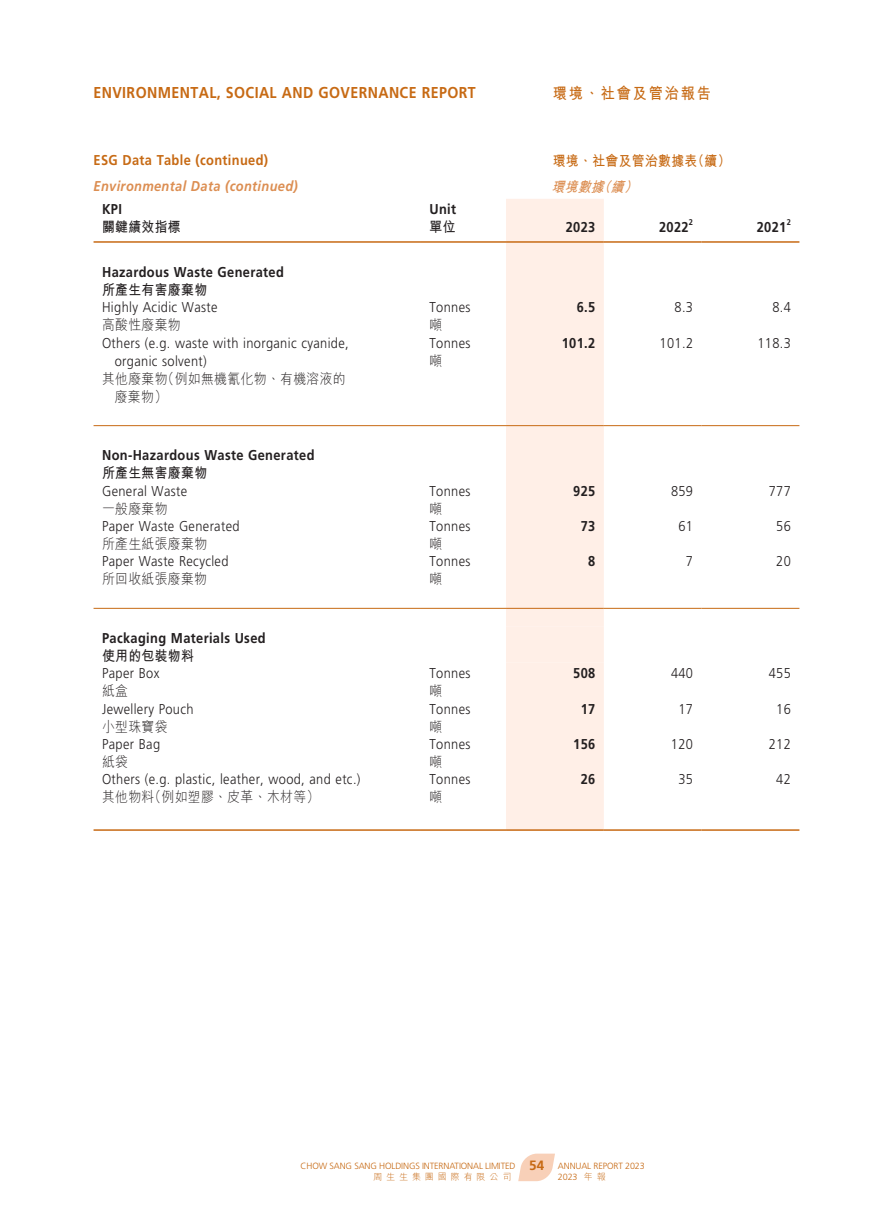
<style>
.page{position:relative;width:893px;height:1212px;background:#fff}
.page>*{position:absolute;margin:0;border:0;box-sizing:border-box;transform-origin:0 0}
.t1{font:700 15.75px "Frutiger LT Std";letter-spacing:.03em;color:#c76a14;scale:.9 1}
.t2{font:700 15.75px "M Hei HK";letter-spacing:.13em;color:#c76a14;scale:.9 1}
.t3{font:300 14.25px/18px "Frutiger LT Std";letter-spacing:.03em;color:#231f20;scale:.9 1}
.t4{font:700 14.25px "Frutiger LT Std";letter-spacing:.03em;color:#231f20;scale:.9 1}
.t5{font:300 14.25px/18px "M Hei HK";letter-spacing:.03em;color:#231f20;scale:.9 1}
.t6{font:700 14.25px "M Hei HK";letter-spacing:.03em;color:#231f20;scale:.9 1}
.t7{font:italic 700 14.25px "Frutiger LT Std";letter-spacing:.03em;color:#dc8e52;scale:.9 1}
.t8{font:700 14.25px "Frutiger LT Std";letter-spacing:.03em;color:#c76a14;scale:.9 1}
.t9{font:700 14.25px "M Hei HK";letter-spacing:.03em;color:#c76a14;scale:.9 1}
.t10{font:italic 700 14.25px "M Hei HK";color:#dc8e52;scale:.9 1}
.t11{font:700 13.5px "Frutiger LT Std";color:#c76a14}
.t12{font:300 9px "Frutiger LT Std";letter-spacing:-.015em;color:#c76a14}
.t13{font:300 9px "M Hei HK";letter-spacing:.435em;color:#c76a14}
.t14{font:700 8.25px "Frutiger LT Std";color:#231f20;scale:.9 1}
.s1{font-family:"M Hei HK"}
</style>
<div class="page">
<svg style="left:518px;top:1153px;width:37px;height:28px"></svg>
<div style="left:506px;top:199px;width:98px;height:630px;background:#ffefe7"></div>
<div style="left:506px;top:444px;width:98px;height:219px;background:#ffefe7"></div>
<hr style="left:94px;top:241px;width:327px;height:2px;background:#c76a14">
<hr style="left:421px;top:241px;width:85px;height:2px;background:#c76a14">
<hr style="left:506px;top:241px;width:98px;height:2px;background:#c76a14">
<hr style="left:604px;top:241px;width:98px;height:2px;background:#c76a14">
<hr style="left:702px;top:241px;width:97px;height:2px;background:#c76a14">
<hr style="left:94px;top:425px;width:327px;height:1px;background:#c76a14">
<hr style="left:421px;top:425px;width:85px;height:1px;background:#c76a14">
<hr style="left:506px;top:425px;width:98px;height:1px;background:#c76a14">
<hr style="left:604px;top:425px;width:98px;height:1px;background:#c76a14">
<hr style="left:702px;top:425px;width:97px;height:1px;background:#c76a14">
<hr style="left:94px;top:608px;width:327px;height:1px;background:#c76a14">
<hr style="left:421px;top:608px;width:85px;height:1px;background:#c76a14">
<hr style="left:506px;top:608px;width:98px;height:1px;background:#c76a14">
<hr style="left:604px;top:608px;width:98px;height:1px;background:#c76a14">
<hr style="left:702px;top:608px;width:97px;height:1px;background:#c76a14">
<hr style="left:94px;top:829px;width:327px;height:2px;background:#c76a14">
<hr style="left:421px;top:829px;width:85px;height:2px;background:#c76a14">
<hr style="left:506px;top:829px;width:98px;height:2px;background:#c76a14">
<hr style="left:604px;top:829px;width:98px;height:2px;background:#c76a14">
<hr style="left:702px;top:829px;width:97px;height:2px;background:#c76a14">
<p class="t1" style="left:94px;top:83px;width:426px">ENVIRONMENTAL, SOCIAL AND GOVERNANCE REPORT</p>
<p class="t2" style="left:553px;top:82px;width:177px">環境、社會及管治報告</p>
<p class="t8" style="left:94px;top:152px;width:196px">ESG Data Table (continued)</p>
<p class="t7" style="left:94px;top:178px;width:228px">Environmental Data (continued)</p>
<p class="t9" style="left:553px;top:150px;width:199px">環境、社會及管治數據表（續）</p>
<p class="t10" style="left:551px;top:177px;width:102px">環境數據（續）</p>
<p class="t4" style="left:102px;top:201px;width:24px">KPI</p>
<p class="t6" style="left:102px;top:217px;width:89px">關鍵績效指標</p>
<p class="t4" style="left:429px;top:201px;width:31px">Unit</p>
<p class="t6" style="left:429px;top:217px;width:30px">單位</p>
<p class="t4" style="left:566px;top:218px;width:34px">2023</p>
<p class="t4" style="left:659px;top:218px;width:34px">2022</p>
<p class="t14" style="left:689px;top:217px;width:6px">2</p>
<p class="t4" style="left:757px;top:218px;width:34px">2021</p>
<p class="t14" style="left:787px;top:217px;width:6px">2</p>
<p class="t4" style="left:102px;top:264px;width:203px">Hazardous Waste Generated</p>
<p class="t6" style="left:102px;top:279px;width:118px">所產生有害廢棄物</p>
<p class="t3" style="left:102px;top:299px;width:130px">Highly Acidic Waste</p>
<p class="t5" style="left:102px;top:316px;width:89px">高酸性廢棄物</p>
<p class="t3" style="left:429px;top:299px;width:47px">Tonnes</p>
<p class="t5" style="left:429px;top:316px;width:16px">噸</p>
<p class="t4" style="left:577px;top:299px;width:22px">6.5</p>
<p class="t3" style="left:675px;top:299px;width:22px">8.3</p>
<p class="t3" style="left:772px;top:299px;width:22px">8.4</p>
<p class="t3" style="left:115px;top:334px;width:261px;text-indent:-13px">Others (e.g. waste with inorganic cyanide, organic solvent)</p>
<p class="t5" style="left:115px;top:369px;width:258px;text-indent:-13px">其他廢棄物（例如無機氰化物、有機溶液的廢棄物）</p>
<p class="t3" style="left:429px;top:334px;width:47px">Tonnes</p>
<p class="t5" style="left:429px;top:351px;width:16px">噸</p>
<p class="t4" style="left:562px;top:334px;width:39px">101.2</p>
<p class="t3" style="left:660px;top:334px;width:39px">101.2</p>
<p class="t3" style="left:757px;top:334px;width:39px">118.3</p>
<p class="t4" style="left:102px;top:447px;width:238px">Non-Hazardous Waste Generated</p>
<p class="t6" style="left:102px;top:463px;width:118px">所產生無害廢棄物</p>
<p class="t3" style="left:102px;top:482px;width:96px">General Waste</p>
<p class="t5" style="left:102px;top:499px;width:74px">一般廢棄物</p>
<p class="t3" style="left:429px;top:482px;width:47px">Tonnes</p>
<p class="t5" style="left:429px;top:499px;width:16px">噸</p>
<p class="t4" style="left:573px;top:482px;width:26px">925</p>
<p class="t3" style="left:671px;top:482px;width:26px">859</p>
<p class="t3" style="left:769px;top:482px;width:26px">777</p>
<p class="t3" style="left:102px;top:517px;width:154px">Paper Waste Generated</p>
<p class="t5" style="left:102px;top:534px;width:118px">所產生紙張廢棄物</p>
<p class="t3" style="left:429px;top:517px;width:47px">Tonnes</p>
<p class="t5" style="left:429px;top:534px;width:16px">噸</p>
<p class="t4" style="left:581px;top:518px;width:18px">73</p>
<p class="t3" style="left:678px;top:517px;width:18px">61</p>
<p class="t3" style="left:776px;top:517px;width:18px">56</p>
<p class="t3" style="left:102px;top:553px;width:142px">Paper Waste Recycled</p>
<p class="t5" style="left:102px;top:570px;width:118px">所回收紙張廢棄物</p>
<p class="t3" style="left:429px;top:553px;width:47px">Tonnes</p>
<p class="t5" style="left:429px;top:570px;width:16px">噸</p>
<p class="t4" style="left:588px;top:553px;width:9px">8</p>
<p class="t3" style="left:686px;top:553px;width:9px">7</p>
<p class="t3" style="left:776px;top:553px;width:18px">20</p>
<p class="t4" style="left:102px;top:629px;width:183px">Packaging Materials Used</p>
<p class="t6" style="left:102px;top:645px;width:104px">使用的包裝物料</p>
<p class="t3" style="left:102px;top:664px;width:65px">Paper Box</p>
<p class="t5" style="left:102px;top:682px;width:30px">紙盒</p>
<p class="t3" style="left:429px;top:664px;width:47px">Tonnes</p>
<p class="t5" style="left:429px;top:682px;width:16px">噸</p>
<p class="t4" style="left:573px;top:665px;width:26px">508</p>
<p class="t3" style="left:671px;top:664px;width:26px">440</p>
<p class="t3" style="left:769px;top:664px;width:26px">455</p>
<p class="t3" style="left:102px;top:700px;width:103px">Jewellery Pouch</p>
<p class="t5" style="left:102px;top:717px;width:74px">小型珠寶袋</p>
<p class="t3" style="left:429px;top:700px;width:47px">Tonnes</p>
<p class="t5" style="left:429px;top:717px;width:16px">噸</p>
<p class="t4" style="left:581px;top:700px;width:18px">17</p>
<p class="t3" style="left:678px;top:700px;width:18px">17</p>
<p class="t3" style="left:776px;top:700px;width:18px">16</p>
<p class="t3" style="left:102px;top:735px;width:66px">Paper Bag</p>
<p class="t5" style="left:102px;top:753px;width:30px">紙袋</p>
<p class="t3" style="left:429px;top:735px;width:47px">Tonnes</p>
<p class="t5" style="left:429px;top:753px;width:16px">噸</p>
<p class="t4" style="left:573px;top:736px;width:26px">156</p>
<p class="t3" style="left:671px;top:735px;width:26px">120</p>
<p class="t3" style="left:769px;top:735px;width:26px">212</p>
<p class="t3" style="left:102px;top:771px;width:289px">Others (e.g. plastic, leather, wood, and etc.)</p>
<p class="t5" style="left:102px;top:788px;width:243px">其他物料（例如塑膠、皮革、木材等）</p>
<p class="t3" style="left:429px;top:771px;width:47px">Tonnes</p>
<p class="t5" style="left:429px;top:788px;width:16px">噸</p>
<p class="t4" style="left:581px;top:771px;width:18px">26</p>
<p class="t3" style="left:678px;top:771px;width:18px">35</p>
<p class="t3" style="left:776px;top:771px;width:18px">42</p>
<p class="t11" style="left:529px;top:1157px;width:17px">54</p>
<p class="t12" style="left:301px;top:1161px;width:216px">CHOW SANG SANG HOLDINGS INTERNATIONAL LIMITED</p>
<p class="t12" style="left:558px;top:1161px;width:88px">ANNUAL REPORT 2023</p>
<p class="t13" style="left:373px;top:1172px;width:140px">周生生集團國際有限公司</p>
<p class="t12" style="left:558px;top:1172px;width:49px">2023 <span class="s1">年報</span></p>
</div>
